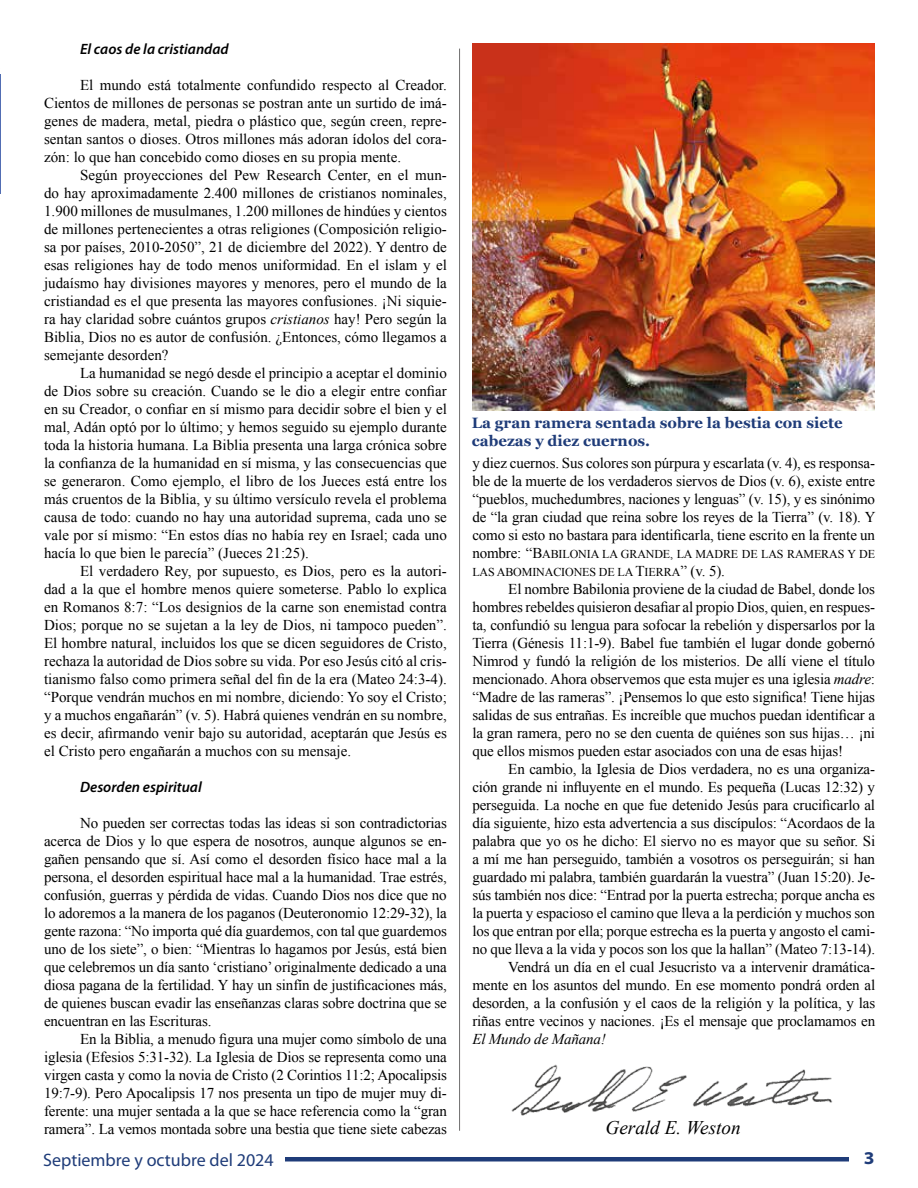
<style>
.page{position:relative;width:918px;height:1188px;background:#fff}
.page>*{position:absolute;margin:0;border:0;box-sizing:border-box;transform-origin:0 0}
.t1{font:italic 19.2px "Times New Roman";color:#000}
.t2{font:18px "Myriad Pro";color:#1f3c79}
.t3{font:700 semi-expanded 18px "Myriad Pro";color:#1f3c79}
.t4{font:15px/18px "Times New Roman";letter-spacing:-.01em;color:#000;text-align:justify}
.t5{font:700 15px/18px "Georgia";color:#1f3c79}
.t6{font:italic 600 15px "Myriad Pro";color:#000}
.t7{font:italic 15px "Times New Roman";letter-spacing:-.01em;color:#000}
.t8{font:12px/18px "Times New Roman";letter-spacing:-.01em;color:#000}
.s1{font-style:italic}
.s2{font-size:15px}
</style>
<div class="page">
<hr style="left:174px;top:1157px;width:675px;height:4px;background:#1f3c79">
<div style="left:43px;top:1152px;width:242px;height:36px;background:#fff"></div>
<hr style="left:459px;top:49px;width:1px;height:1082px;background:#706f6f">
<hr style="left:0;top:71px;width:1px;height:124px;background:#516db3">
<img style="left:511px;top:1064px;width:322px;height:52px">
<img style="left:472px;top:44px;width:402px;height:366px">
<p class="t6" style="left:80px;top:39px;width:150px">El caos de la cristiandad</p>
<p class="t4" style="left:44px;top:76px;width:404px;text-indent:36px">El mundo está totalmente confundido respecto al Creador.<br>Cientos de millones de personas se postran ante un surtido de imá&shy;genes de madera, metal, piedra o plástico que, según creen, repre&shy;sentan santos o dioses. Otros millones más adoran ídolos del cora&shy;zón: lo que han concebido como dioses en su propia mente.</p>
<p class="t4" style="left:44px;top:166px;width:404px;text-indent:36px">Según proyecciones del Pew Research Center, en el mun&shy;do hay aproximadamente 2.400 millones de cristianos nominales, 1.900 millones de musulmanes, 1.200 millones de hindúes y cientos de millones pertenecientes a otras religiones (Composición religio&shy;sa por países, 2010-2050”, 21 de diciembre del 2022). Y dentro de esas religiones hay de todo menos uniformidad. En el islam y el judaísmo hay divisiones mayores y menores, pero el mundo de la cristiandad es el que presenta las mayores confusiones. ¡Ni siquie&shy;ra hay claridad sobre cuántos grupos <span class="s1">cristianos</span> hay! Pero según la Biblia, Dios no es autor de confusión. ¿Entonces, cómo llegamos a semejante desorden?</p>
<p class="t4" style="left:44px;top:364px;width:404px;text-indent:36px">La humanidad se negó desde el principio a aceptar el dominio de Dios sobre su creación. Cuando se le dio a elegir entre confiar en su Creador, o confiar en sí mismo para decidir sobre el bien y el mal, Adán optó por lo último; y hemos seguido su ejemplo durante toda la historia humana. La Biblia presenta una larga crónica sobre la confianza de la humanidad en sí misma, y las consecuencias que se generaron. Como ejemplo, el libro de los Jueces está entre los más cruentos de la Biblia, y su último versículo revela el problema causa de todo: cuando no hay una autoridad suprema, cada uno se vale por sí mismo: “En estos días no había rey en Israel; cada uno hacía lo que bien le parecía” (Jueces 21:25).</p>
<p class="t4" style="left:44px;top:562px;width:404px;text-indent:36px">El verdadero Rey, por supuesto, es Dios, pero es la autori&shy;dad a la que el hombre menos quiere someterse. Pablo lo explica en Romanos 8:7: “Los designios de la carne son enemistad contra Dios; porque no se sujetan a la ley de Dios, ni tampoco pueden”.<br>El hombre natural, incluidos los que se dicen seguidores de Cristo, rechaza la autoridad de Dios sobre su vida. Por eso Jesús citó al cris&shy;tianismo falso como primera señal del fin de la era (Mateo 24:3-4). “Porque vendrán muchos en mi nombre, diciendo: Yo soy el Cristo; y a muchos engañarán” (v. 5). Habrá quienes vendrán en su nombre, es decir, afirmando venir bajo su autoridad, aceptarán que Jesús es el Cristo pero engañarán a muchos con su mensaje.</p>
<p class="t6" style="left:80px;top:777px;width:123px">Desorden espiritual</p>
<p class="t4" style="left:44px;top:814px;width:404px;text-indent:36px">No pueden ser correctas todas las ideas si son contradictorias acerca de Dios y lo que espera de nosotros, aunque algunos se en&shy;gañen pensando que sí. Así como el desorden físico hace mal a la persona, el desorden espiritual hace mal a la humanidad. Trae estrés, confusión, guerras y pérdida de vidas. Cuando Dios nos dice que no lo adoremos a la manera de los paganos (Deuteronomio 12:29-32), la gente razona: “No importa qué día guardemos, con tal que guardemos uno de los siete”, o bien: “Mientras lo hagamos por Jesús, está bien que celebremos un día santo ‘cristiano’ originalmente dedicado a una diosa pagana de la fertilidad. Y hay un sinfín de justificaciones más, de quienes buscan evadir las enseñanzas claras sobre doctrina que se encuentran en las Escrituras.</p>
<p class="t4" style="left:44px;top:1030px;width:404px;text-indent:36px">En la Biblia, a menudo figura una mujer como símbolo de una iglesia (Efesios 5:31-32). La Iglesia de Dios se representa como una virgen casta y como la novia de Cristo (2 Corintios 11:2; Apocalipsis 19:7-9). Pero Apocalipsis 17 nos presenta un tipo de mujer muy di&shy;ferente: una mujer sentada a la que se hace referencia como la “gran ramera”. La vemos montada sobre una bestia que tiene siete cabezas</p>
<p class="t5" style="left:472px;top:413px;width:372px">La gran ramera sentada sobre la bestia con siete cabezas y diez cuernos.</p>
<p class="t4" style="left:472px;top:454px;width:405px">y diez cuernos. Sus colores son púrpura y escarlata (v. 4), es responsa&shy;ble de la muerte de los verdaderos siervos de Dios (v. 6), existe entre “pueblos, muchedumbres, naciones y lenguas” (v. 15), y es sinónimo de “la gran ciudad que reina sobre los reyes de la Tierra” (v. 18). Y como si esto no bastara para identificarla, tiene escrito en la frente un</p>
<p class="t8" style="left:472px;top:545px;width:404px"><span class="s2">nombre: “B</span>ABILONIA LA GRANDE, LA MADRE DE LAS RAMERAS Y DE<br>LAS ABOMINACIONES DE LA <span class="s2">T</span>IERRA<span class="s2">” (v. 5).</span></p>
<p class="t4" style="left:472px;top:580px;width:404px;text-indent:36px">El nombre Babilonia proviene de la ciudad de Babel, donde los hombres rebeldes quisieron desafiar al propio Dios, quien, en respues&shy;ta, confundió su lengua para sofocar la rebelión y dispersarlos por la Tierra (Génesis 11:1-9). Babel fue también el lugar donde gobernó Nimrod y fundó la religión de los misterios. De allí viene el título mencionado. Ahora observemos que esta mujer es una iglesia <span class="s1">madre</span>: “Madre de las rameras”. ¡Pensemos lo que esto significa! Tiene hijas salidas de sus entrañas. Es increíble que muchos puedan identificar a la gran ramera, pero no se den cuenta de quiénes son sus hijas… ¡ni que ellos mismos pueden estar asociados con una de esas hijas!</p>
<p class="t4" style="left:472px;top:760px;width:404px;text-align:right">En cambio, la Iglesia de Dios verdadera, no es una organiza-<br>ción grande ni influyente en el mundo. Es pequeña (Lucas 12:32) y perseguida. La noche en que fue detenido Jesús para crucificarlo al día siguiente, hizo esta advertencia a sus discípulos: “Acordaos de la palabra que yo os he dicho: El siervo no es mayor que su señor. Si a mí me han perseguido, también a vosotros os perseguirán; si han guardado mi palabra, también guardarán la vuestra” (Juan 15:20). Je&shy;sús también nos dice: “Entrad por la puerta estrecha; porque ancha es la puerta y espacioso el camino que lleva a la perdición y muchos son los que entran por ella; porque estrecha es la puerta y angosto el cami&shy;no que lleva a la vida y pocos son los que la hallan” (Mateo 7:13-14).<br>Vendrá un día en el cual Jesucristo va a intervenir dramática&shy;mente en los asuntos del mundo. En ese momento pondrá orden al desorden, a la confusión y el caos de la religión y la política, y las riñas entre vecinos y naciones. ¡Es el mensaje que proclamamos en</p>
<p class="t7" style="left:472px;top:1029px;width:135px">El Mundo de Mañana!</p>
<p class="t1" style="left:605px;top:1115px;width:137px">Gerald E. Weston</p>
<p class="t2" style="left:43px;top:1148px;width:232px">Septiembre y octubre del 2024</p>
<p class="t3" style="left:864px;top:1146px;width:12px">3</p>
</div>
